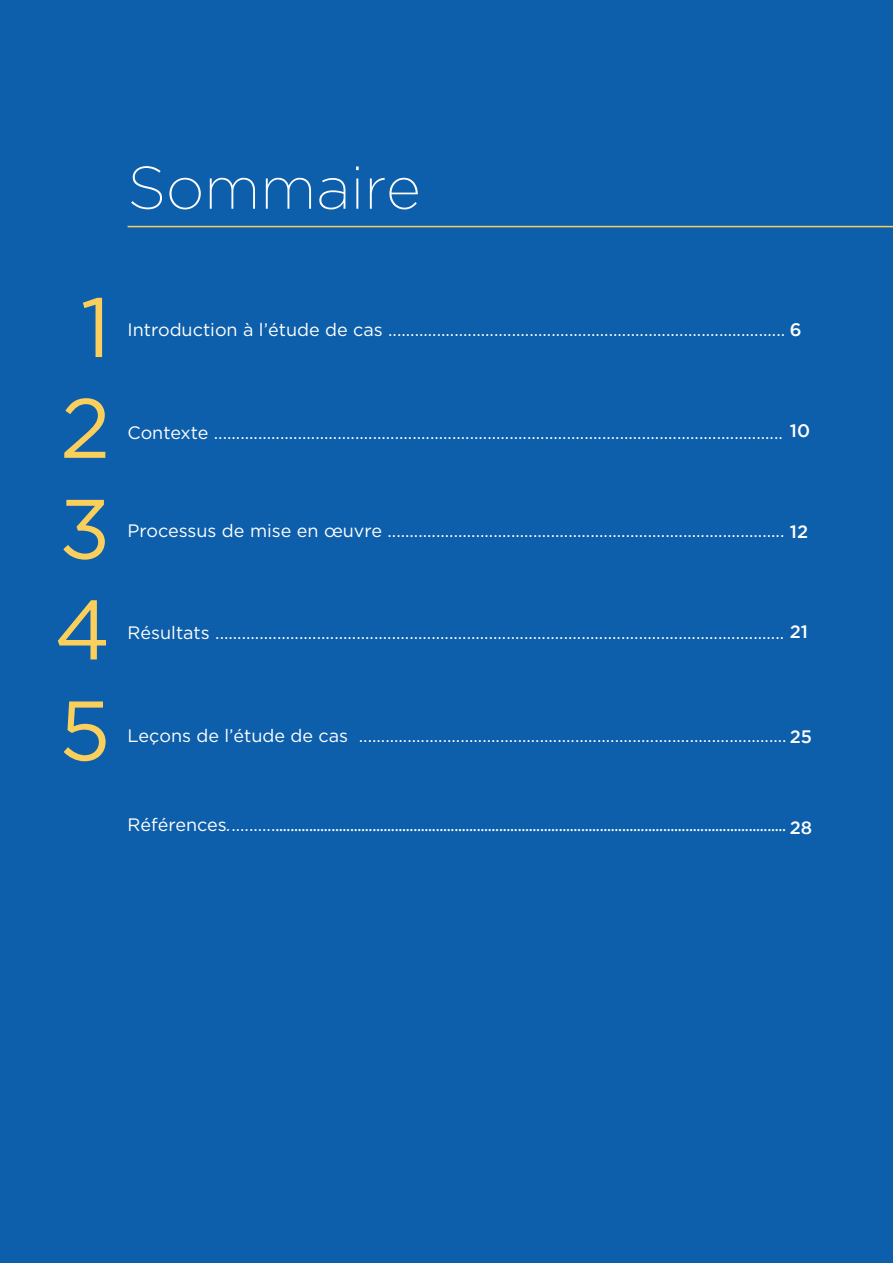
<style>
.page{position:relative;width:893px;height:1263px;background:#0d5eab}
.page>*{position:absolute;margin:0;border:0;box-sizing:border-box;transform-origin:0 0}
.t1{font:84px/100.8px "Gotham";color:#fbcf5c;text-align:center}
.t2{font:200 60px "Gotham";color:#fff}
.t3{font:18px "Gotham";color:#fff}
.t4{font:18px "Myriad Pro";color:#fff}
.t5{font:500 18px "Gotham";color:#fff}
.s1{font-weight:500}
.s2{font-family:"Gotham"}
.s3{font-family:"Gotham";font-style:italic}
</style>
<div class="page">
<hr style="left:128px;top:226px;width:765px;height:1px;background:#fbcf5c">
<h2 class="t2" style="left:128px;top:155px;width:295px">Sommaire</h2>
<h1 class="t1" style="left:54px;top:275px;width:58px">1<br>2<br>3<br>4<br>5</h1>
<p class="t3" style="left:128px;top:320px;width:676px">Introduction à l’étude de cas .......................................................................................... <span class="s1">6</span></p>
<p class="t3" style="left:128px;top:422px;width:657px">Contexte .................................................................................................................................</p>
<p class="t5" style="left:790px;top:420px;width:22px">10</p>
<p class="t3" style="left:128px;top:520px;width:682px">Processus de mise en œuvre .......................................................................................... <span class="s1">12</span></p>
<p class="t3" style="left:128px;top:623px;width:682px">Résultats ................................................................................................................................. <span class="s1">21</span></p>
<p class="t3" style="left:128px;top:725px;width:661px">Leçons de l’étude de cas .................................................................................................</p>
<p class="t5" style="left:790px;top:727px;width:24px">25</p>
<p class="t4" style="left:128px;top:814px;width:660px"><span class="s2">Références</span><span class="s3">.</span><span class="s2">..........</span>.........................................................................................................................................</p>
<p class="t5" style="left:790px;top:817px;width:24px">28</p>
</div>
